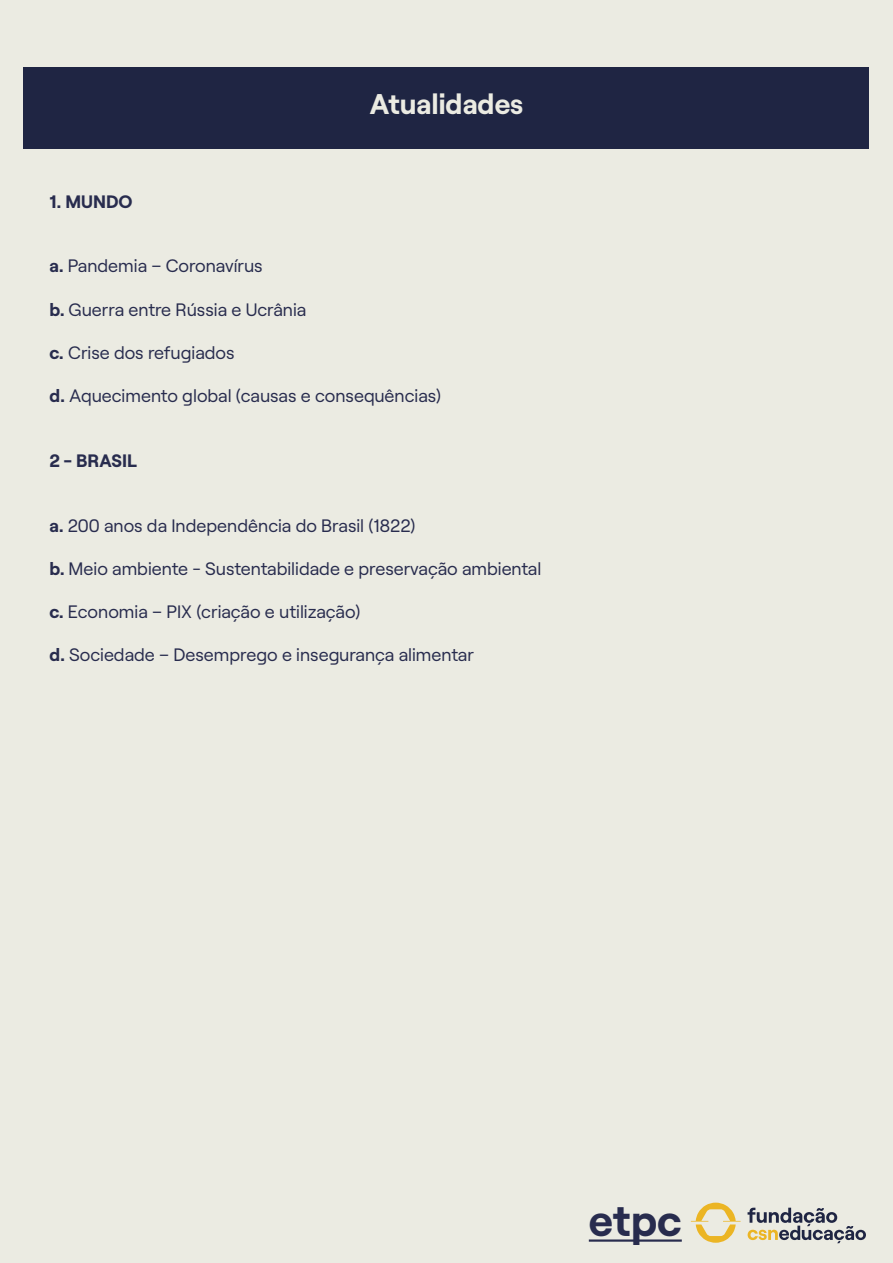
<style>
.page{position:relative;width:893px;height:1263px;background:#ebebe2}
.page>*{position:absolute;margin:0;border:0;box-sizing:border-box;transform-origin:0 0}
.t1{font:700 44.1px "Roobert";color:#282c4e}
.t2{font:700 28.5px "Roobert";color:#ebebe2}
.t3{font:18px "Roobert";color:#282c4e}
.t4{font:700 18px "Roobert";color:#282c4e}
.s1{font-weight:700}
</style>
<div class="page">
<div style="left:24px;top:67px;width:845px;height:82px;background:#1f2543"></div>
<svg style="left:691px;top:1202px;width:49px;height:41px"></svg>
<svg style="left:747px;top:1208px;width:119px;height:35px"></svg>
<hr style="left:589px;top:1239px;width:93px;height:3px;background:#282c4e">
<p class="t4" style="left:49px;top:187px;width:85px">1. MUNDO</p>
<h2 class="t2" style="left:370px;top:82px;width:155px">Atualidades</h2>
<p class="t3" style="left:49px;top:252px;width:215px"><span class="s1">a.</span> Pandemia – Coronavírus</p>
<p class="t3" style="left:49px;top:296px;width:258px"><span class="s1">b.</span> Guerra entre Rússia e Ucrânia</p>
<p class="t3" style="left:49px;top:339px;width:187px"><span class="s1">c.</span> Crise dos refugiados</p>
<p class="t3" style="left:49px;top:382px;width:393px"><span class="s1">d.</span> Aquecimento global (causas e consequências)</p>
<p class="t4" style="left:49px;top:446px;width:89px">2 - BRASIL</p>
<p class="t3" style="left:49px;top:512px;width:367px"><span class="s1">a.</span> 200 anos da Independência do Brasil (1822)</p>
<p class="t3" style="left:49px;top:555px;width:493px"><span class="s1">b.</span> Meio ambiente - Sustentabilidade e preservação ambiental</p>
<p class="t3" style="left:49px;top:598px;width:313px"><span class="s1">c.</span> Economia – PIX (criação e utilização)</p>
<p class="t3" style="left:49px;top:641px;width:426px"><span class="s1">d.</span> Sociedade – Desemprego e insegurança alimentar</p>
<h1 class="t1" style="left:589px;top:1186px;width:94px">etpc</h1>
</div>
